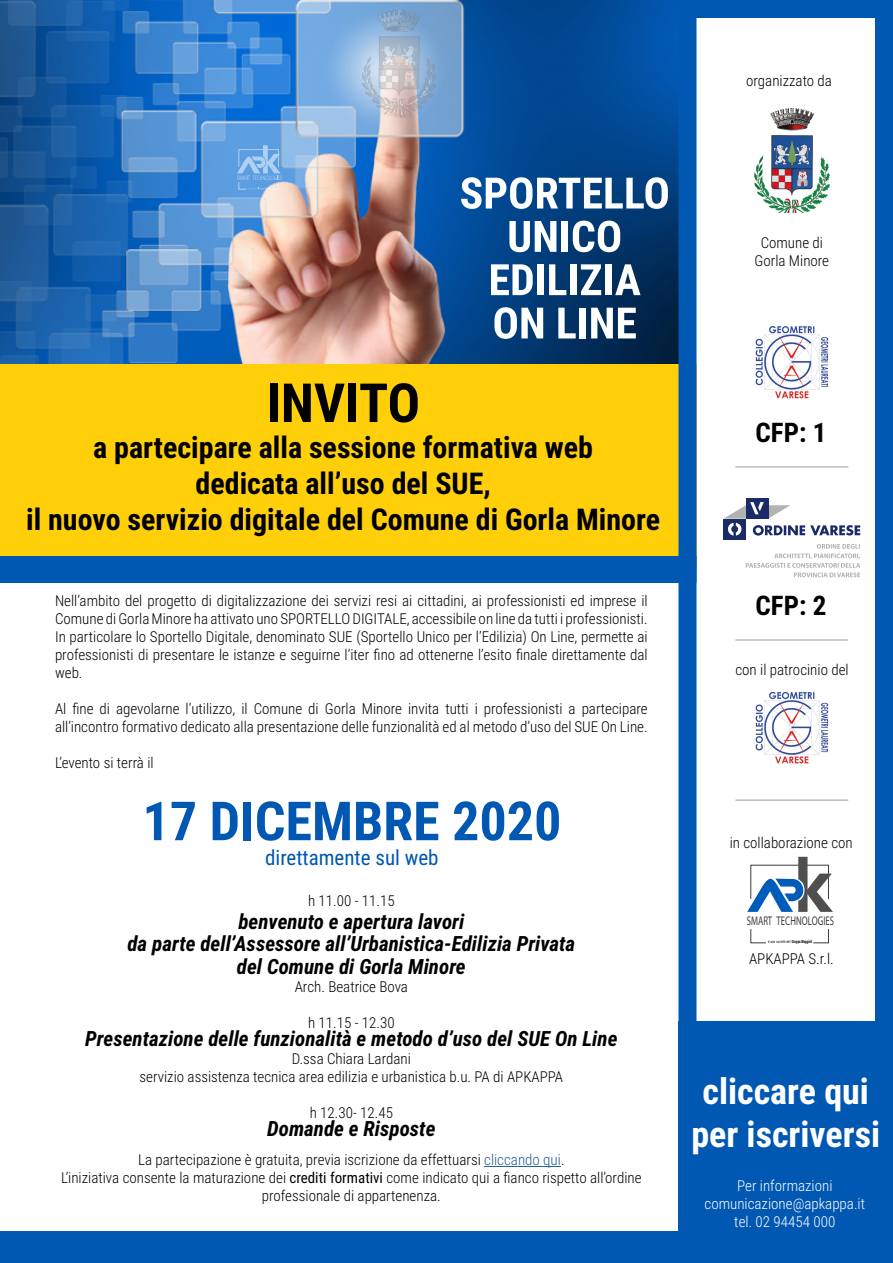
<style>
.page{position:relative;width:893px;height:1263px;background:#fff}
.page>*{position:absolute;margin:0;border:0;box-sizing:border-box;transform-origin:0 0}
.t1{font:700 54px "Roboto Condensed";color:#0058b2}
.t2{font:700 54px "Roboto Condensed";color:#000}
.t3{font:700 36px/43.2px "Roboto Condensed";color:#fff;text-align:center}
.t4{font:700 30px/36px "Roboto Condensed";color:#000;text-align:center}
.t5{font:700 27px "Roboto Condensed";color:#000}
.t6{font:italic 700 21px/22.5px "Roboto Condensed";color:#000;text-align:center}
.t7{font:21px "Roboto Condensed";color:#0058b2}
.t8{font:300 15px/18px "Roboto Condensed";color:#000;text-align:center}
.t9{font:300 15px/18px "Roboto Condensed";color:#fff;text-align:center}
.t10{font:condensed 12.6px "Roboto";letter-spacing:.005em;color:#3c3c3b;scale:.68 1}
.t11{font:condensed 4.5px "Roboto";letter-spacing:.02em;color:#000;scale:.7 1}
.s1{color:#275b9b}
.s2{font-weight:400}
.s3{font-weight:700}
</style>
<div class="page">
<div style="left:0;top:364px;width:696px;height:205px;background:#ffd00a"></div>
<div style="left:0;top:1232px;width:893px;height:31px;background:#0058b2"></div>
<div style="left:0;top:556px;width:696px;height:27px;background:#0058b2"></div>
<hr style="left:735px;top:800px;width:113px;height:1px;background:#9d9d9c">
<svg style="left:813px;top:929px;width:16px;height:14px"></svg>
<svg style="left:750px;top:929px;width:16px;height:14px"></svg>
<svg style="left:747px;top:857px;width:86px;height:55px"></svg>
<div style="left:678px;top:1021px;width:215px;height:221px;background:#0058b2"></div>
<hr style="left:484px;top:1166px;width:77px;height:1px;background:#275b9b">
<img style="left:0;top:0;width:678px;height:364px">
<svg style="left:461px;top:177px;width:207px;height:32px"></svg>
<svg style="left:509px;top:221px;width:47px;height:31px"></svg>
<div style="left:562px;top:221px;width:6px;height:31px;background:#fff"></div>
<svg style="left:573px;top:221px;width:47px;height:31px"></svg>
<svg style="left:491px;top:264px;width:42px;height:31px"></svg>
<div style="left:537px;top:264px;width:7px;height:31px;background:#fff"></div>
<svg style="left:549px;top:264px;width:17px;height:31px"></svg>
<div style="left:570px;top:264px;width:7px;height:31px;background:#fff"></div>
<svg style="left:581px;top:264px;width:20px;height:31px"></svg>
<div style="left:605px;top:264px;width:7px;height:31px;background:#fff"></div>
<svg style="left:615px;top:264px;width:25px;height:31px"></svg>
<svg style="left:494px;top:307px;width:49px;height:32px"></svg>
<svg style="left:558px;top:308px;width:18px;height:30px"></svg>
<div style="left:580px;top:308px;width:6px;height:30px;background:#fff"></div>
<svg style="left:591px;top:308px;width:45px;height:30px"></svg>
<img style="left:363px;top:10px;width:73px;height:107px">
<svg style="left:237px;top:145px;width:45px;height:45px;background:#7cb0e5"></svg>
<div style="left:678px;top:0;width:215px;height:1232px;border:18px solid #0058b2"></div>
<img style="left:754px;top:108px;width:75px;height:105px">
<div style="left:723px;top:519px;width:23px;height:21px;background:#1a2b68"></div>
<div style="left:746px;top:498px;width:22px;height:21px;background:#1a2b68"></div>
<svg style="left:724px;top:502px;width:136px;height:34px"></svg>
<svg style="left:746px;top:544px;width:114px;height:33px"></svg>
<img style="left:755px;top:326px;width:74px;height:73px">
<hr style="left:735px;top:467px;width:113px;height:1px;background:#9d9d9c">
<img style="left:755px;top:691px;width:74px;height:73px">
<hr style="left:735px;top:640px;width:113px;height:1px;background:#9d9d9c">
<p class="t8" style="left:746px;top:71px;width:87px">organizzato da</p>
<p class="t8" style="left:755px;top:234px;width:76px">Comune di<br>Gorla Minore</p>
<h1 class="t2" style="left:266px;top:365px;width:155px">INVITO</h1>
<h3 class="t4" style="left:26px;top:428px;width:635px">a partecipare alla sessione formativa web<br>dedicata all’uso del SUE,<br>il nuovo servizio digitale del Comune di Gorla Minore</h3>
<p class="t8" style="left:55px;top:591px;width:594px;text-align:justify">Nell’ambito del progetto di digitalizzazione dei servizi resi ai cittadini, ai professionisti ed imprese il Comune di Gorla Minore ha attivato uno SPORTELLO DIGITALE, accessibile on line da tutti i professionisti.<br>In particolare lo Sportello Digitale, denominato SUE (Sportello Unico per l’Edilizia) On Line, permette ai professionisti di presentare le istanze e seguirne l’iter fino ad ottenerne l’esito finale direttamente dal web.</p>
<p class="t8" style="left:55px;top:699px;width:594px;text-align:left">Al fine di agevolarne l’utilizzo, il Comune di Gorla Minore invita tutti i professionisti a partecipare all’incontro formativo dedicato alla presentazione delle funzionalità ed al metodo d’uso del SUE On Line.</p>
<p class="t8" style="left:55px;top:753px;width:100px">L’evento si terrà il</p>
<h1 class="t1" style="left:142px;top:783px;width:420px">17 DICEMBRE 2020</h1>
<h3 class="t7" style="left:265px;top:843px;width:175px">direttamente sul web</h3>
<p class="t8" style="left:308px;top:891px;width:88px">h 11.00 - 11.15</p>
<h3 class="t6" style="left:127px;top:909px;width:449px">benvenuto e apertura lavori<br>da parte dell’Assessore all’Urbanistica-Edilizia Privata del Comune di Gorla Minore</h3>
<p class="t8" style="left:295px;top:977px;width:115px">Arch. Beatrice Bova</p>
<p class="t8" style="left:308px;top:1013px;width:88px">h 11.15 - 12.30</p>
<h3 class="t6" style="left:85px;top:1026px;width:534px">Presentazione delle funzionalità e metodo d’uso del SUE On Line</h3>
<p class="t8" style="left:140px;top:1049px;width:425px">D.ssa Chiara Lardani<br>servizio assistenza tecnica area edilizia e urbanistica b.u. PA di APKAPPA</p>
<p class="t8" style="left:310px;top:1103px;width:85px">h 12.30- 12.45</p>
<h3 class="t6" style="left:267px;top:1116px;width:170px">Domande e Risposte</h3>
<p class="t8" style="left:61px;top:1150px;width:582px">La partecipazione è gratuita, previa iscrizione da effettuarsi <span class="s1">cliccando qui</span>.<br>L’iniziativa consente la maturazione dei <span class="s2">crediti formativi</span> come indicato qui a fianco rispetto all’ordine professionale di appartenenza.</p>
<h3 class="t5" style="left:755px;top:413px;width:72px">CFP: 1</h3>
<h3 class="t5" style="left:755px;top:586px;width:72px">CFP: 2</h3>
<p class="t8" style="left:735px;top:660px;width:115px">con il patrocinio del</p>
<p class="t8" style="left:730px;top:833px;width:125px">in collaborazione con</p>
<p class="t10" style="left:747px;top:913px;width:130px">SMART TECHNOLOGIES</p>
<p class="t11" style="left:768px;top:939px;width:65px">è una società del <span class="s3">Gruppo Maggioli</span></p>
<p class="t8" style="left:749px;top:949px;width:86px">APKAPPA S.r.l.</p>
<h2 class="t3" style="left:691px;top:1068px;width:190px">cliccare qui per iscriversi</h2>
<p class="t9" style="left:704px;top:1176px;width:162px">Per informazioni comunicazione@apkappa.it tel. 02 94454 000</p>
</div>
